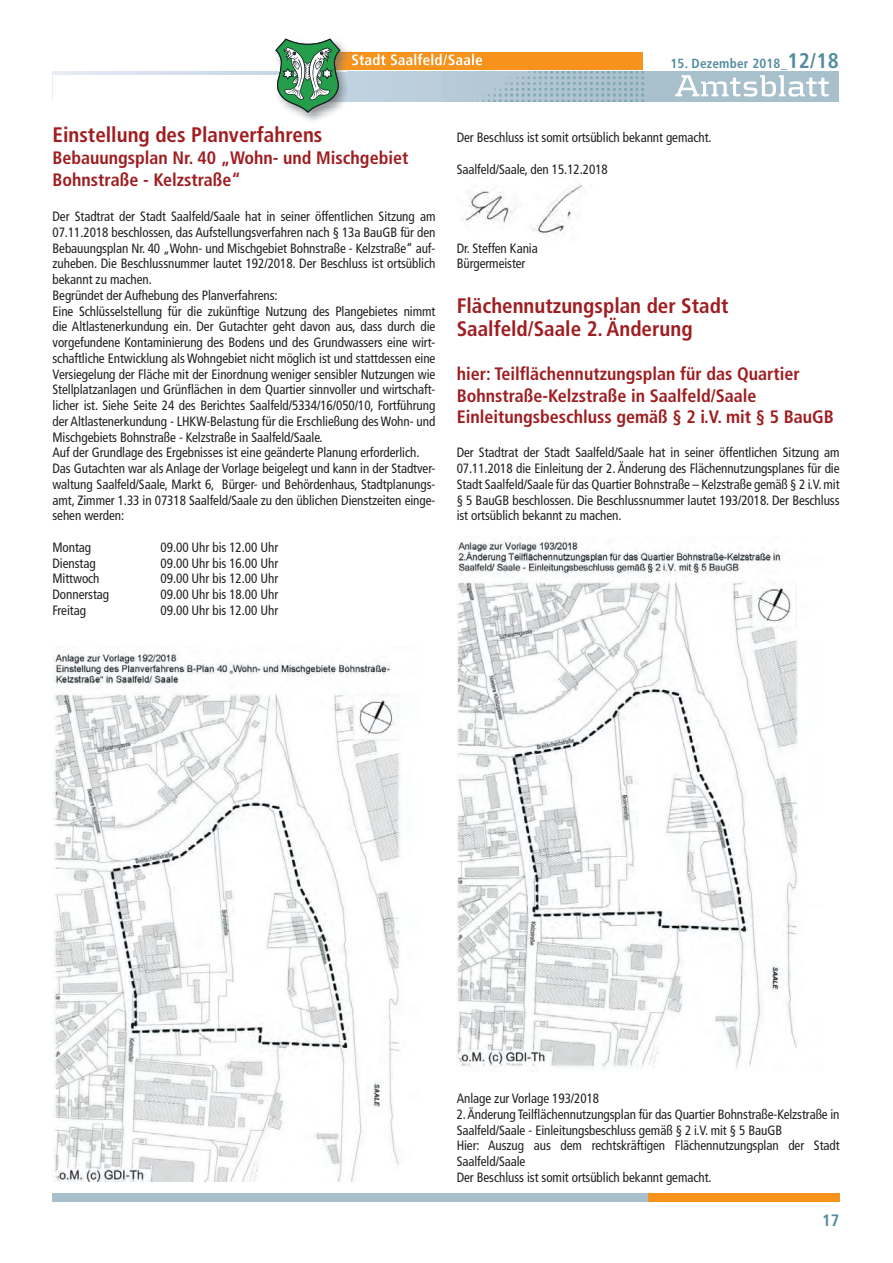
<style>
.page{position:relative;width:893px;height:1263px;background:#fff}
.page>*{position:absolute;margin:0;border:0;box-sizing:border-box;transform-origin:0 0}
.t1{font:700 condensed 21px/22.5px "Frutiger LT Pro";color:#9f1d20}
.t2{font:700 condensed 18px/21.6px "Frutiger LT Pro";color:#9f1d20}
.t3{font:700 condensed 16.5px "Frutiger LT Pro";color:#548c9e}
.t4{font:condensed 13.5px/15.8px "Frutiger LT Pro";letter-spacing:-.005em;color:#231f20}
.t5{font:700 condensed 13.2px "Frutiger LT Pro";letter-spacing:.015em;color:#548c9e}
.s1{font-size:21.15px}
</style>
<div class="page">
<svg style="left:347px;top:71px;width:491px;height:30px"></svg>
<div style="left:311px;top:52px;width:332px;height:17px;background:#f7931d"></div>
<svg style="left:352px;top:54px;width:130px;height:11px"></svg>
<svg style="left:589px;top:74px;width:249px;height:28px"></svg>
<img style="left:362px;top:71px;width:281px;height:30px">
<img style="left:342px;top:79px;width:8px;height:25px">
<img style="left:342px;top:72px;width:7px;height:7px">
<img style="left:342px;top:66px;width:4px;height:6px">
<img style="left:342px;top:47px;width:8px;height:19px">
<svg style="left:53px;top:38px;width:289px;height:83px"></svg>
<div style="left:648px;top:1193px;width:191px;height:8px;background:#f7931d"></div>
<div style="left:52px;top:1193px;width:596px;height:8px;background:#a8c0cb"></div>
<img style="left:461px;top:183px;width:121px;height:51px">
<img style="left:52px;top:646px;width:349px;height:536px">
<img style="left:456px;top:536px;width:342px;height:532px">
<p class="t5" style="left:670px;top:55px;width:170px">15. Dezember 2018_<span class="s1">12/18</span></p>
<h1 class="t1" style="left:52px;top:124px;width:271px">Einstellung des Planverfahrens</h1>
<h2 class="t2" style="left:52px;top:147px;width:357px">Bebauungsplan Nr. 40 „Wohn- und Mischgebiet<br>Bohnstraße - Kelzstraße“</h2>
<p class="t4" style="left:52px;top:209px;width:384px">Der Stadtrat der Stadt Saalfeld/Saale hat in seiner öffentlichen Sitzung am 07.11.2018 beschlossen, das Aufstellungsverfahren nach § 13a BauGB für den Bebauungsplan Nr. 40 „Wohn- und Mischgebiet Bohnstraße - Kelzstraße“ auf&shy;zuheben. Die Beschlussnummer lautet 192/2018. Der Beschluss ist ortsüblich bekannt zu machen.<br>Begründet der Aufhebung des Planverfahrens:<br>Eine Schlüsselstellung für die zukünftige Nutzung des Plangebietes nimmt die Altlastenerkundung ein. Der Gutachter geht davon aus, dass durch die vorgefundene Kontaminierung des Bodens und des Grundwassers eine wirt&shy;schaftliche Entwicklung als Wohngebiet nicht möglich ist und stattdessen eine Versiegelung der Fläche mit der Einordnung weniger sensibler Nutzungen wie Stellplatzanlagen und Grünflächen in dem Quartier sinnvoller und wirtschaft&shy;licher ist. Siehe Seite 24 des Berichtes Saalfeld/5334/16/050/10, Fortführung der Altlastenerkundung - LHKW-Belastung für die Erschließung des Wohn- und Mischgebiets Bohnstraße - Kelzstraße in Saalfeld/Saale.<br>Auf der Grundlage des Ergebnisses ist eine geänderte Planung erforderlich.<br>Das Gutachten war als Anlage der Vorlage beigelegt und kann in der Stadtver&shy;waltung Saalfeld/Saale, Markt 6, Bürger- und Behördenhaus, Stadtplanungs&shy;amt, Zimmer 1.33 in 07318 Saalfeld/Saale zu den üblichen Dienstzeiten einge&shy;sehen werden:</p>
<p class="t4" style="left:52px;top:539px;width:40px">Montag</p>
<p class="t4" style="left:160px;top:539px;width:119px">09.00 Uhr bis 12.00 Uhr</p>
<p class="t4" style="left:52px;top:555px;width:45px">Dienstag</p>
<p class="t4" style="left:160px;top:555px;width:119px">09.00 Uhr bis 16.00 Uhr</p>
<p class="t4" style="left:52px;top:571px;width:49px">Mittwoch</p>
<p class="t4" style="left:160px;top:571px;width:119px">09.00 Uhr bis 12.00 Uhr</p>
<p class="t4" style="left:52px;top:587px;width:58px">Donnerstag</p>
<p class="t4" style="left:160px;top:587px;width:119px">09.00 Uhr bis 18.00 Uhr</p>
<p class="t4" style="left:52px;top:602px;width:35px">Freitag</p>
<p class="t4" style="left:160px;top:602px;width:119px">09.00 Uhr bis 12.00 Uhr</p>
<p class="t4" style="left:456px;top:130px;width:256px">Der Beschluss ist somit ortsüblich bekannt gemacht.</p>
<p class="t4" style="left:456px;top:161px;width:153px">Saalfeld/Saale, den 15.12.2018</p>
<p class="t4" style="left:456px;top:240px;width:83px">Dr. Steffen Kania<br>Bürgermeister</p>
<h1 class="t1" style="left:456px;top:295px;width:273px">Flächennutzungsplan der Stadt<br>Saalfeld/Saale 2. Änderung</h1>
<h2 class="t2" style="left:456px;top:363px;width:379px">hier: Teilflächennutzungsplan für das Quartier<br>Bohnstraße-Kelzstraße in Saalfeld/Saale<br>Einleitungsbeschluss gemäß § 2 i.V. mit § 5 BauGB</h2>
<p class="t4" style="left:456px;top:445px;width:384px;text-align:justify">Der Stadtrat der Stadt Saalfeld/Saale hat in seiner öffentlichen Sitzung am 07.11.2018 die Einleitung der 2. Änderung des Flächennutzungsplanes für die Stadt Saalfeld/Saale für das Quartier Bohnstraße – Kelzstraße gemäß § 2 i.V. mit § 5 BauGB beschlossen. Die Beschlussnummer lautet 193/2018. Der Beschluss ist ortsüblich bekannt zu machen.</p>
<p class="t4" style="left:456px;top:1091px;width:144px">Anlage zur Vorlage 193/2018</p>
<p class="t4" style="left:456px;top:1106px;width:384px">2. Änderung Teilflächennutzungsplan für das Quartier Bohnstraße-Kelzstraße in Saalfeld/Saale - Einleitungsbeschluss gemäß § 2 i.V. mit § 5 BauGB<br>Hier: Auszug aus dem rechtskräftigen Flächennutzungsplan der Stadt Saalfeld/Saale<br>Der Beschluss ist somit ortsüblich bekannt gemacht.</p>
<p class="t3" style="left:822px;top:1210px;width:19px">17</p>
</div>
